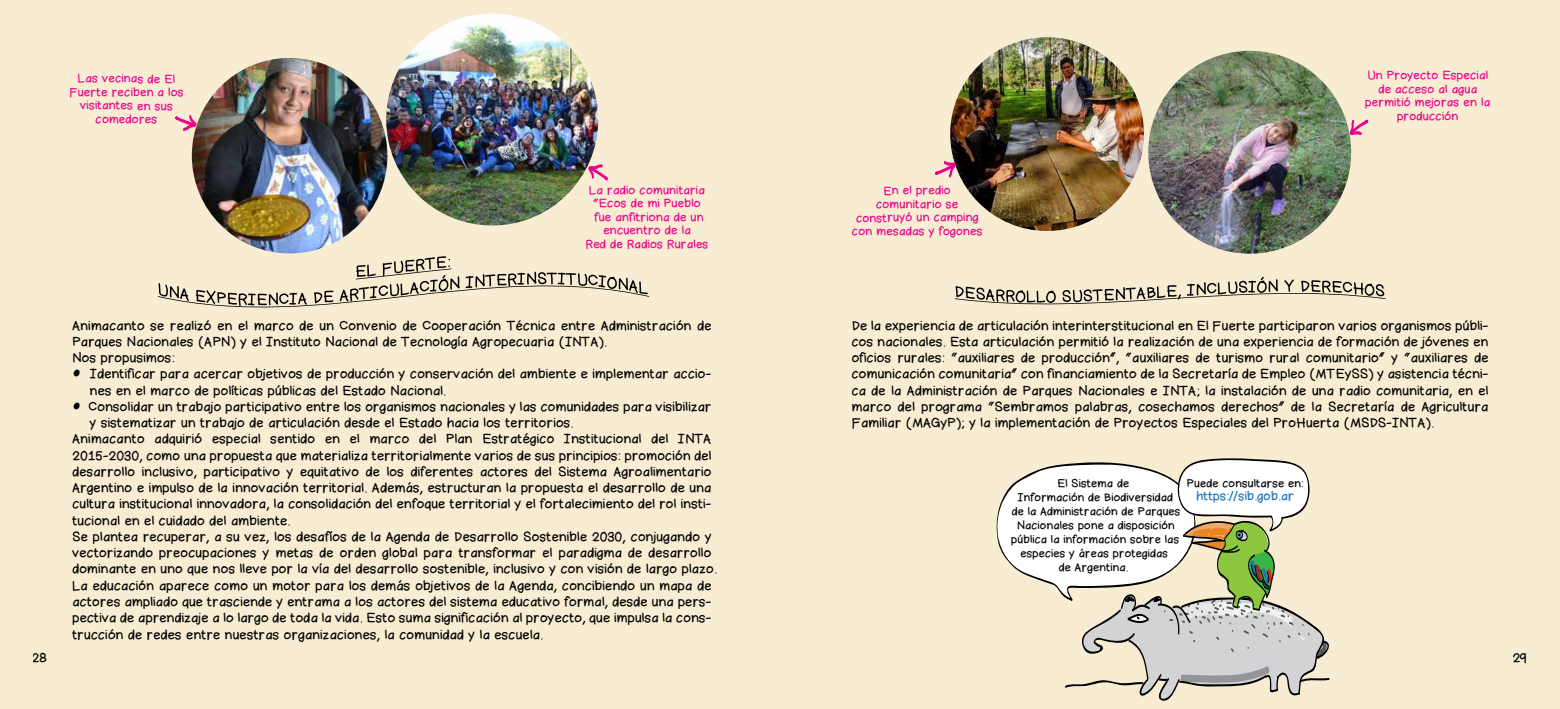
<style>
.page{position:relative;width:1560px;height:709px;background:#fff}
.page>*{position:absolute;margin:0;border:0;box-sizing:border-box;transform-origin:0 0}
.t1{font:12.5px/16.2px "Bromine";letter-spacing:.05em;color:#000}
.t2{font:11.75px "Bromine";letter-spacing:.05em;color:#1c75bc}
.t3{font:11.25px/13.5px "Bromine";letter-spacing:.05em;color:#ec008c;text-align:center}
.t4{font:10.75px/13.9px "Bromine";letter-spacing:.05em;color:#000;text-align:center}
.s1{font-size:25px}
</style>
<div class="page">
<div style="left:0;top:0;width:1559px;height:709px;background:#f8edd3"></div>
<img style="left:386px;top:13px;width:212px;height:212px;border-radius:106px">
<svg style="left:158px;top:256px;width:491px;height:52px"></svg>
<svg style="left:954px;top:277px;width:431px;height:28px"></svg>
<img style="left:1148px;top:51px;width:202px;height:203px;border-radius:101px">
<svg style="left:996px;top:458px;width:334px;height:243px"></svg>
<img style="left:192px;top:58px;width:195px;height:195px;border-radius:98px">
<img style="left:950px;top:37px;width:193px;height:194px;border-radius:97px">
<svg style="left:587px;top:164px;width:20px;height:17px"></svg>
<svg style="left:175px;top:115px;width:22px;height:17px"></svg>
<svg style="left:935px;top:160px;width:20px;height:18px"></svg>
<svg style="left:1349px;top:119px;width:19px;height:17px"></svg>
<p class="t3" style="left:70px;top:72px;width:116px">Las vecinas de El<br>Fuerte reciben a los visitantes en sus comedores</p>
<p class="t3" style="left:586px;top:183px;width:124px">La radio comunitaria “Ecos de mi Pueblo fue anfitriona de un encuentro de la<br>Red de Radios Rurales</p>
<p class="t1" style="left:73px;top:317px;width:640px">Animacanto se realizó en el marco de un Convenio de Cooperación Técnica entre Administración de<br>Parques Nacionales (APN) y el Instituto Nacional de Tecnología Agropecuaria (INTA).<br>Nos propusimos:</p>
<p class="t1" style="left:90px;top:366px;width:622px;text-indent:-17px"><span class="s1">•</span> Identificar para acercar objetivos de producción y conservación del ambiente e implementar accio&shy;nes en el marco de políticas públicas del Estado Nacional.</p>
<p class="t1" style="left:73px;top:398px;width:640px"><span class="s1">•</span> Consolidar un trabajo participativo entre los organismos nacionales y las comunidades para visibilizar</p>
<p class="t1" style="left:90px;top:415px;width:484px">y sistematizar un trabajo de articulación desde el Estado hacia los territorios.</p>
<p class="t1" style="left:73px;top:431px;width:640px">Animacanto adquirió especial sentido en el marco del Plan Estratégico Institucional del INTA</p>
<p class="t1" style="left:73px;top:447px;width:640px">2015-2030, como una propuesta que materializa territorialmente varios de sus principios: promoción del</p>
<p class="t1" style="left:73px;top:463px;width:640px">desarrollo inclusivo, participativo y equitativo de los diferentes actores del Sistema Agroalimentario</p>
<p class="t1" style="left:73px;top:480px;width:640px">Argentino e impulso de la innovación territorial. Además, estructuran la propuesta el desarrollo de una</p>
<p class="t1" style="left:73px;top:496px;width:640px">cultura institucional innovadora, la consolidación del enfoque territorial y el fortalecimiento del rol insti-</p>
<p class="t1" style="left:73px;top:512px;width:219px">tucional en el cuidado del ambiente.</p>
<p class="t1" style="left:73px;top:528px;width:640px">Se plantea recuperar, a su vez, los desafíos de la Agenda de Desarrollo Sostenible 2030, conjugando y</p>
<p class="t1" style="left:73px;top:545px;width:640px">vectorizando preocupaciones y metas de orden global para transformar el paradigma de desarrollo</p>
<p class="t1" style="left:73px;top:561px;width:645px">dominante en uno que nos lleve por la vía del desarrollo sostenible, inclusivo y con visión de largo plazo.</p>
<p class="t1" style="left:73px;top:577px;width:640px">La educación aparece como un motor para los demás objetivos de la Agenda, concibiendo un mapa de</p>
<p class="t1" style="left:73px;top:593px;width:640px">actores ampliado que trasciende y entrama a los actores del sistema educativo formal, desde una pers-</p>
<p class="t1" style="left:73px;top:610px;width:640px">pectiva de aprendizaje a lo largo de toda la vida. Esto suma significación al proyecto, que impulsa la cons-</p>
<p class="t1" style="left:73px;top:626px;width:472px">trucción de redes entre nuestras organizaciones, la comunidad y la escuela.</p>
<p class="t3" style="left:852px;top:184px;width:132px">En el predio comunitario se construyó un camping con mesadas y fogones</p>
<p class="t3" style="left:1365px;top:69px;width:126px">Un Proyecto Especial de acceso al agua permitió mejoras en la producción</p>
<p class="t1" style="left:851px;top:317px;width:638px;text-align:justify">De la experiencia de articulación interinterstitucional en El Fuerte participaron varios organismos públi&shy;cos nacionales. Esta articulación permitió la realización de una experiencia de formación de jóvenes en oficios rurales: “auxiliares de producción”, “auxiliares de turismo rural comunitario” y “auxiliares de comunicación comunitaria” con financiamiento de la Secretaría de Empleo (MTEySS) y asistencia técni&shy;ca de la Administración de Parques Nacionales e INTA; la instalación de una radio comunitaria, en el marco del programa “Sembramos palabras, cosechamos derechos” de la Secretaría de Agricultura Familiar (MAGyP); y la implementación de Proyectos Especiales del ProHuerta (MSDS-INTA).</p>
<p class="t4" style="left:1187px;top:476px;width:118px">Puede consultarse en:</p>
<p class="t2" style="left:1196px;top:488px;width:99px">https://sib.gob.ar</p>
<p class="t4" style="left:1011px;top:477px;width:170px">El Sistema de<br>Información de Biodiversidad de la Administración de Parques<br>Nacionales pone a disposición pública la información sobre las especies y áreas protegidas<br>de Argentina.</p>
<p class="t1" style="left:33px;top:649px;width:16px">28</p>
<p class="t1" style="left:1512px;top:649px;width:15px">29</p>
<p class="t1" style="left:33px;top:651px;width:16px">28</p>
<p class="t1" style="left:1512px;top:651px;width:15px">29</p>
</div>
